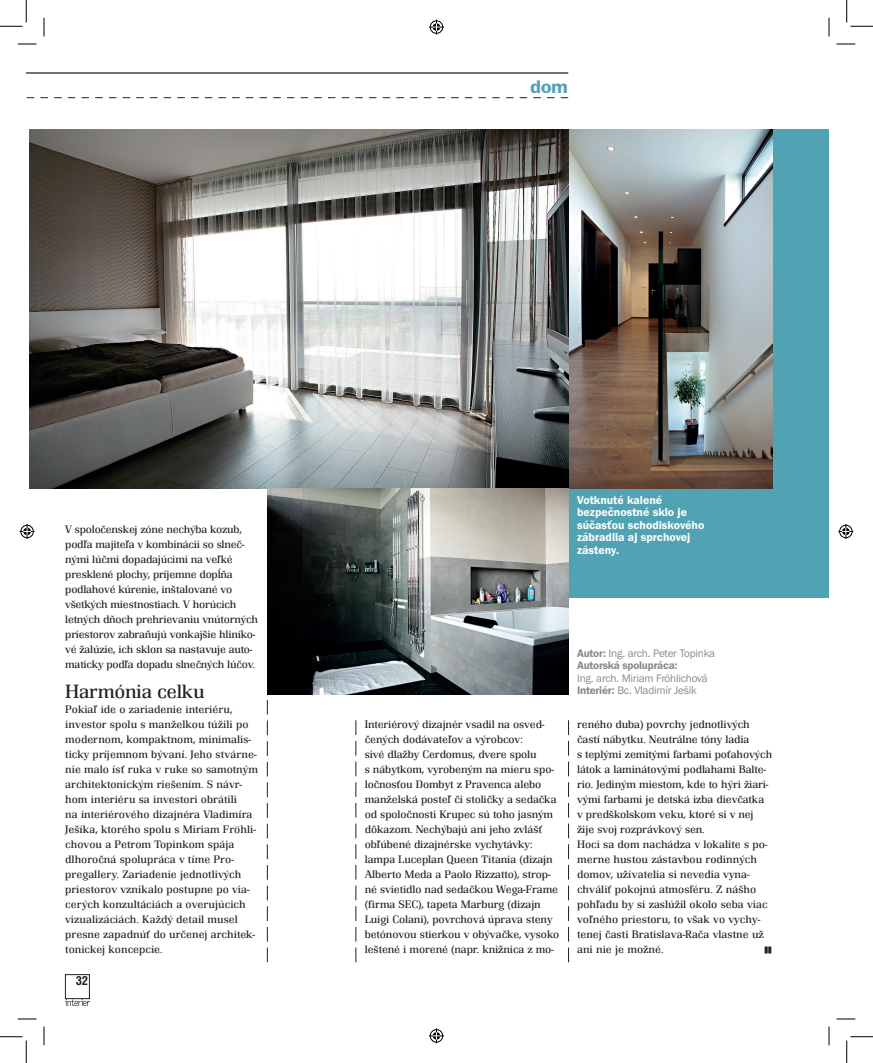
<style>
.page{position:relative;width:873px;height:1063px;background:#fff}
.page>*{position:absolute;margin:0;border:0;box-sizing:border-box;transform-origin:0 0}
.t1{font:300 20px "Renault TOT";letter-spacing:-.02em;color:#231f20;scale:1.05 1}
.t2{font:18.75px "Franklin Got Itc TOT Dem";color:#51a3b3;scale:1.1 1}
.t3{font:11.88px/12.5px "Franklin Got Itc TOT Dem";color:#fff}
.t4{font:condensed 11.88px "Swiss 721 AT Bold";color:#231f20;scale:1.05 1}
.t5{font:300 11.25px/15px "Renault TOT";letter-spacing:-.01em;color:#231f20;scale:1.05 1}
.t6{font:11.25px/12.5px "Franklin Got Itc TOT Boo";letter-spacing:-.02em;color:#868b8f}
.t7{font:11.25px "Franklin Got Itc TOT Dem";letter-spacing:-.02em;color:#868b8f}
.t8{font:11.25px "Interier";color:#231f20;scale:1.05 1}
.s1{font-family:"Franklin Got Itc TOT Dem"}
</style>
<div class="page">
<div style="left:557px;top:129px;width:272px;height:468px;background:#51a3b3"></div>
<img style="left:30px;top:129px;width:742px;height:359px">
<img style="left:267px;top:488px;width:301px;height:206px">
<div style="left:65px;top:974px;width:25px;height:24px;border:1px solid #231f20"></div>
<img style="left:65px;top:998px;width:24px;height:7px">
<svg style="left:568px;top:720px;width:1px;height:242px"></svg>
<svg style="left:267px;top:699px;width:1px;height:263px"></svg>
<svg style="left:356px;top:720px;width:1px;height:242px"></svg>
<hr style="left:26px;top:72px;width:542px;height:2px;background:#231f20">
<svg style="left:26px;top:97px;width:542px;height:1px"></svg>
<svg style="left:18px;top:43px;width:18px;height:2px"></svg>
<svg style="left:836px;top:43px;width:19px;height:2px"></svg>
<svg style="left:18px;top:1018px;width:18px;height:1px"></svg>
<svg style="left:836px;top:1018px;width:19px;height:1px"></svg>
<svg style="left:43px;top:18px;width:2px;height:18px"></svg>
<svg style="left:43px;top:1026px;width:2px;height:19px"></svg>
<svg style="left:828px;top:18px;width:1px;height:18px"></svg>
<svg style="left:828px;top:1026px;width:1px;height:19px"></svg>
<svg style="left:0;top:0;width:27px;height:27px"></svg>
<svg style="left:0;top:1036px;width:27px;height:26px"></svg>
<svg style="left:846px;top:0;width:27px;height:27px"></svg>
<svg style="left:846px;top:1036px;width:27px;height:26px"></svg>
<svg style="left:429px;top:20px;width:15px;height:15px"></svg>
<svg style="left:429px;top:1028px;width:15px;height:15px"></svg>
<svg style="left:20px;top:524px;width:15px;height:15px"></svg>
<svg style="left:838px;top:524px;width:15px;height:15px"></svg>
<h2 class="t2" style="left:530px;top:76px;width:36px">dom</h2>
<p class="t5" style="left:65px;top:522px;width:185px">V spoločenskej zóne nechýba kozub, podľa majiteľa v kombinácii so slneč&shy;nými lúčmi dopadajúcimi na veľké presklené plochy, príjemne dopĺňa podlahové kúrenie, inštalované vo všetkých miestnostiach. V horúcich letných dňoch prehrievaniu vnútorných priestorov zabraňujú vonkajšie hliníko&shy;vé žalúzie, ich sklon sa nastavuje auto&shy;maticky podľa dopadu slnečných lúčov.</p>
<h1 class="t1" style="left:65px;top:680px;width:134px">Harmónia celku</h1>
<p class="t5" style="left:65px;top:702px;width:185px">Pokiaľ ide o zariadenie interiéru, investor spolu s manželkou túžili po modernom, kompaktnom, minimalis&shy;ticky príjemnom bývaní. Jeho stvárne&shy;nie malo ísť ruka v ruke so samotným architektonickým riešením. S návr&shy;hom interiéru sa investori obrátili<br>na interiérového dizajnéra Vladimíra Ješíka, ktorého spolu s Miriam Fröhli&shy;chovou a Petrom Topinkom spája dlhoročná spolupráca v tíme Pro&shy;pregallery. Zariadenie jednotlivých priestorov vznikalo postupne po via&shy;cerých konzultáciách a overujúcich vizualizáciách. Každý detail musel presne zapadnúť do určenej architek&shy;tonickej koncepcie.</p>
<p class="t4" style="left:76px;top:973px;width:13px">32</p>
<p class="t3" style="left:577px;top:493px;width:129px">Votknuté kalené bezpečnostné sklo je súčasťou schodiskového zábradlia aj sprchovej zásteny.</p>
<p class="t6" style="left:577px;top:647px;width:139px"><span class="s1">Autor:</span> Ing. arch. Peter Topinka</p>
<p class="t7" style="left:577px;top:659px;width:102px">Autorská spolupráca:</p>
<p class="t6" style="left:577px;top:672px;width:132px">Ing. arch. Miriam Fröhlichová<br><span class="s1">Interiér:</span> Bc. Vladimír Ješík</p>
<p class="t5" style="left:365px;top:717px;width:187px">Interiérový dizajnér vsadil na osved&shy;čených dodávateľov a výrobcov:<br>sivé dlažby Cerdomus, dvere spolu<br>s nábytkom, vyrobeným na mieru spo&shy;ločnosťou Dombyt z Pravenca alebo manželská posteľ či stoličky a sedačka od spoločnosti Krupec sú toho jasným dôkazom. Nechýbajú ani jeho zvlášť obľúbené dizajnérske vychytávky: lampa Luceplan Queen Titania (dizajn Alberto Meda a Paolo Rizzatto), strop&shy;né svietidlo nad sedačkou Wega-Frame (firma SEC), tapeta Marburg (dizajn Luigi Colani), povrchová úprava steny betónovou stierkou v obývačke, vysoko leštené i morené (napr. knižnica z mo-</p>
<p class="t5" style="left:577px;top:717px;width:187px">reného duba) povrchy jednotlivých častí nábytku. Neutrálne tóny ladia<br>s teplými zemitými farbami poťahových látok a laminátovými podlahami Balte&shy;rio. Jediným miestom, kde to hýri žiari&shy;vými farbami je detská izba dievčatka v predškolskom veku, ktoré si v nej žije svoj rozprávkový sen.<br>Hoci sa dom nachádza v lokalite s po&shy;merne hustou zástavbou rodinných domov, užívatelia si nevedia vyna&shy;chváliť pokojnú atmosféru. Z nášho pohľadu by si zaslúžil okolo seba viac voľného priestoru, to však vo vychy&shy;tenej časti Bratislava-Rača vlastne už ani nie je možné.</p>
<p class="t8" style="left:764px;top:944px;width:10px">e</p>
</div>
